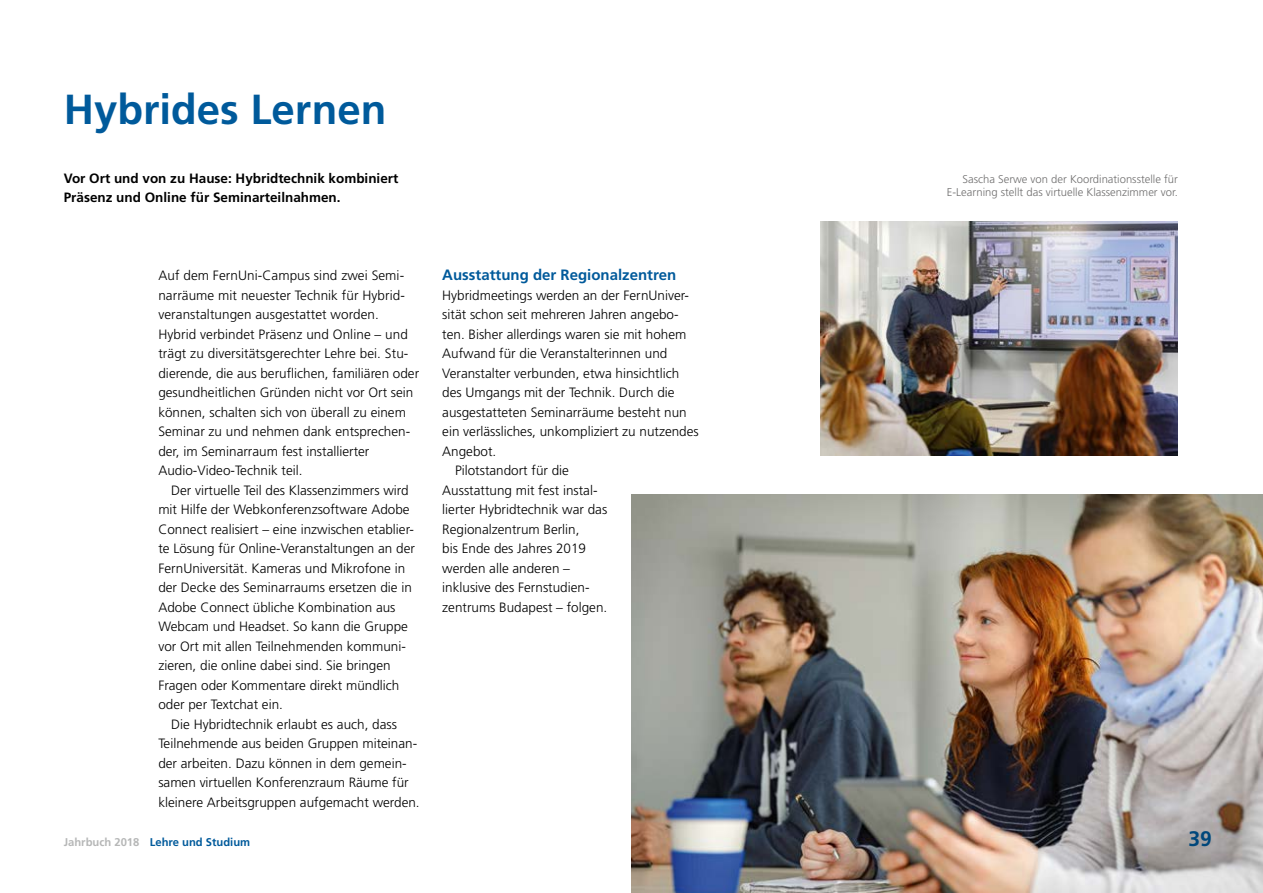
<style>
.page{position:relative;width:1263px;height:893px;background:#fff}
.page>*{position:absolute;margin:0;border:0;box-sizing:border-box;transform-origin:0 0}
.Artikel_h2{font:700 42px "Frutiger";color:#005a9b}
.t1{font:700 21px "Frutiger";color:#00477b}
.Artikel_h3_small{font:700 15px "Frutiger";color:#005a9b}
.Artikel_p_Einrückung{font:300 13.5px/19.5px "Frutiger";color:#000}
.Artikel_p{font:300 13.5px/19.5px "Frutiger";color:#000}
.Artikel_p_Vorspann{font:700 13.5px/19.5px "Frutiger";color:#000}
.t2{font:300 11.25px/13.5px "Frutiger";color:#706f6f;text-align:right}
.t3{font:700 11.25px "Frutiger";color:#005a9b}
.s1{color:#b6b7b7}
</style>
<div class="page">
<img style="left:821px;top:222px;width:357px;height:234px">
<img style="left:631px;top:494px;width:632px;height:399px">
<h2 class="Artikel_h2" style="left:64px;top:85px;width:324px">Hybrides Lernen</h2>
<p class="Artikel_p_Vorspann" style="left:64px;top:168px;width:336px">Vor Ort und von zu Hause: Hybridtechnik kombiniert<br>Präsenz und Online für Seminarteilnahmen.</p>
<p class="Artikel_p" style="left:158px;top:266px;width:262px">Auf dem FernUni-Campus sind zwei Semi&shy;narräume mit neuester Technik für Hybrid&shy;veranstaltungen ausgestattet worden.<br>Hybrid verbindet Präsenz und Online – und trägt zu diversitätsgerechter Lehre bei. Stu&shy;dierende, die aus beruflichen, familiären oder gesundheitlichen Gründen nicht vor Ort sein können, schalten sich von überall zu einem Seminar zu und nehmen dank entsprechen&shy;der, im Seminarraum fest installierter Audio-Video-Technik teil.</p>
<p class="Artikel_p_Einrückung" style="left:158px;top:480px;width:258px;text-indent:13px">Der virtuelle Teil des Klassenzimmers wird mit Hilfe der Webkonferenzsoftware Adobe Connect realisiert – eine inzwischen etablier&shy;te Lösung für Online-Veranstaltungen an der FernUniversität. Kameras und Mikrofone in der Decke des Seminarraums ersetzen die in Adobe Connect übliche Kombination aus Webcam und Headset. So kann die Gruppe vor Ort mit allen Teilnehmenden kommuni&shy;zieren, die online dabei sind. Sie bringen Fragen oder Kommentare direkt mündlich oder per Textchat ein.</p>
<p class="Artikel_p_Einrückung" style="left:158px;top:714px;width:263px;text-indent:13px">Die Hybridtechnik erlaubt es auch, dass Teilnehmende aus beiden Gruppen miteinan&shy;der arbeiten. Dazu können in dem gemein&shy;samen virtuellen Konferenzraum Räume für kleinere Arbeitsgruppen aufgemacht werden.</p>
<h3 class="Artikel_h3_small" style="left:442px;top:266px;width:235px">Ausstattung der Regionalzentren</h3>
<p class="Artikel_p" style="left:442px;top:285px;width:258px">Hybridmeetings werden an der FernUniver&shy;sität schon seit mehreren Jahren angebo&shy;ten. Bisher allerdings waren sie mit hohem Aufwand für die Veranstalterinnen und Veranstalter verbunden, etwa hinsichtlich des Umgangs mit der Technik. Durch die ausgestatteten Seminarräume besteht nun ein verlässliches, unkompliziert zu nutzendes Angebot.</p>
<p class="Artikel_p_Einrückung" style="left:442px;top:461px;width:167px;text-indent:13px">Pilotstandort für die<br>Ausstattung mit fest instal&shy;lierter Hybridtechnik war das<br>Regionalzentrum Berlin,<br>bis Ende des Jahres 2019 werden alle anderen – inklusive des Fernstudien&shy;zentrums Budapest – folgen.</p>
<p class="t2" style="left:947px;top:172px;width:233px">Sascha Serwe von der Koordinationsstelle für<br>E-Learning stellt das virtuelle Klassenzimmer vor.</p>
<p class="t3" style="left:64px;top:835px;width:188px"><span class="s1">Jahrbuch 2018</span> Lehre und Studium</p>
<h2 class="t1" style="left:1188px;top:826px;width:25px">39</h2>
</div>
